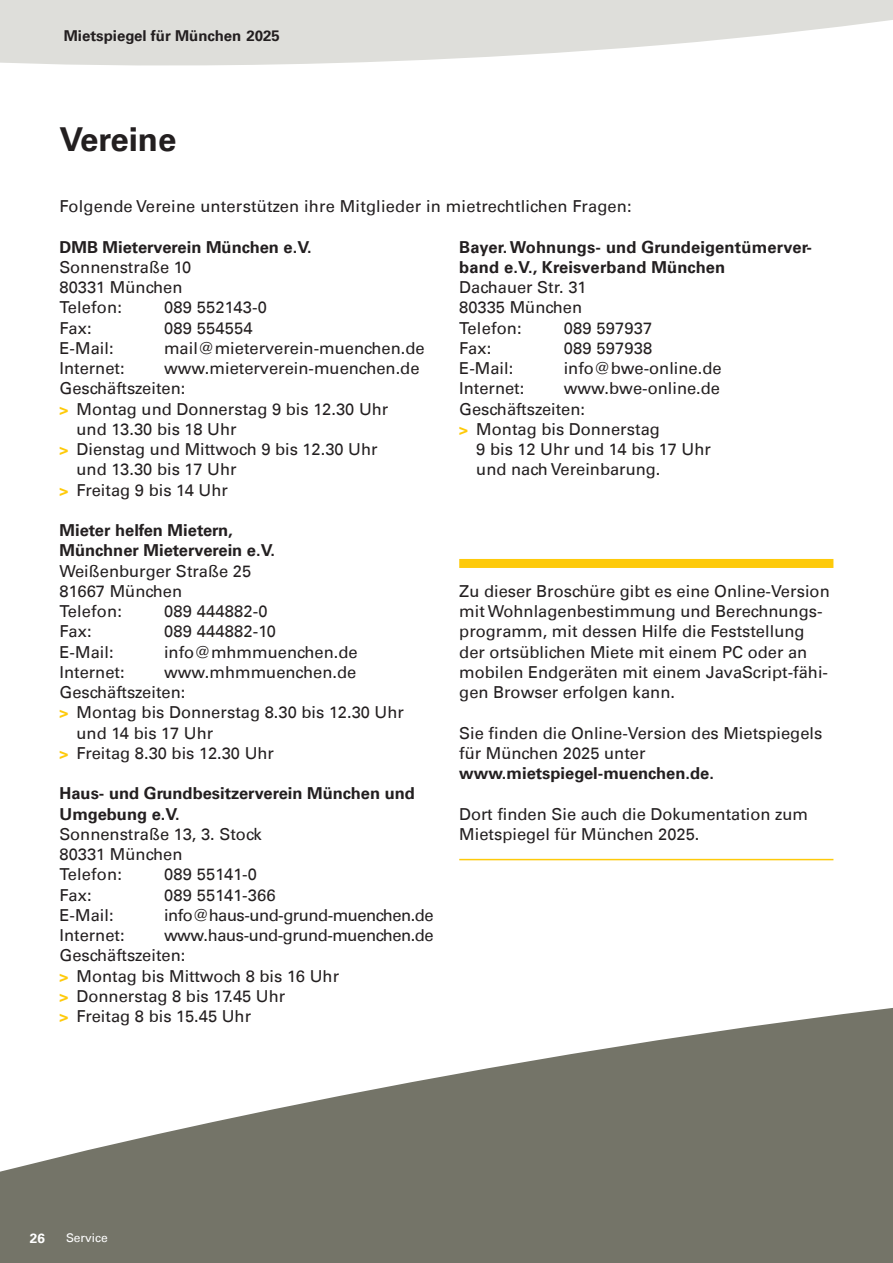
<style>
.page{position:relative;width:893px;height:1263px;background:#fff}
.page>*{position:absolute;margin:0;border:0;box-sizing:border-box;transform-origin:0 0}
.t1{font:700 33px "Univers LT";color:#231f20}
.t2{font:16.5px/20.2px "Univers LT";color:#231f20}
.t3{font:700 16.5px/20.2px "Univers LT";color:#231f20}
.t4{font:16.5px "Univers LT";letter-spacing:-.03em;color:#231f20}
.t5{font:700 15px "Univers LT";color:#231f20}
.t6{font:700 13.5px "Univers LT";color:#fff}
.t7{font:12px "Univers LT";color:#fff}
.s1{font-weight:700;font-size:15px;color:#feca0a}
</style>
<div class="page">
<svg style="left:0;top:1008px;width:893px;height:255px;fill:#747468"></svg>
<svg style="left:0;top:0;width:893px;height:66px;fill:#dededa"></svg>
<hr style="left:459px;top:859px;width:374px;height:1px;background:#feca0a">
<div style="left:459px;top:559px;width:374px;height:9px;background:#feca0a"></div>
<p class="t5" style="left:64px;top:27px;width:218px">Mietspiegel für München 2025</p>
<h1 class="t1" style="left:60px;top:120px;width:118px">Vereine</h1>
<p class="t2" style="left:60px;top:198px;width:574px">Folgende Vereine unterstützen ihre Mitglieder in mietrechtlichen Fragen:</p>
<p class="t3" style="left:60px;top:237px;width:254px">DMB Mieterverein München e.V.</p>
<p class="t2" style="left:60px;top:258px;width:133px">Sonnenstraße 10<br>80331 München<br>Telefon:</p>
<p class="t2" style="left:164px;top:299px;width:105px">089 552143-0</p>
<p class="t2" style="left:60px;top:319px;width:34px">Fax:</p>
<p class="t2" style="left:164px;top:319px;width:90px">089 554554</p>
<p class="t2" style="left:60px;top:339px;width:56px">E-Mail:</p>
<p class="t2" style="left:164px;top:339px;width:262px">mail@mieterverein-muenchen.de</p>
<p class="t2" style="left:60px;top:359px;width:67px">Internet:</p>
<p class="t2" style="left:164px;top:359px;width:257px">www.mieterverein-muenchen.de</p>
<p class="t2" style="left:60px;top:380px;width:127px">Geschäftszeiten:</p>
<p class="t2" style="left:60px;top:400px;width:330px"><span class="s1">&gt;</span> Montag und Donnerstag 9 bis 12.30 Uhr</p>
<p class="t2" style="left:77px;top:420px;width:161px">und 13.30 bis 18 Uhr</p>
<p class="t2" style="left:60px;top:441px;width:320px"><span class="s1">&gt;</span> Dienstag und Mittwoch 9 bis 12.30 Uhr</p>
<p class="t2" style="left:77px;top:461px;width:161px">und 13.30 bis 17 Uhr</p>
<p class="t2" style="left:60px;top:481px;width:170px"><span class="s1">&gt;</span> Freitag 9 bis 14 Uhr</p>
<p class="t3" style="left:60px;top:520px;width:217px">Mieter helfen Mietern,<br>Münchner Mieterverein e.V.</p>
<p class="t2" style="left:60px;top:562px;width:193px">Weißenburger Straße 25<br>81667 München<br>Telefon:</p>
<p class="t2" style="left:164px;top:603px;width:105px">089 444882-0</p>
<p class="t2" style="left:60px;top:623px;width:34px">Fax:</p>
<p class="t2" style="left:164px;top:623px;width:114px">089 444882-10</p>
<p class="t2" style="left:60px;top:643px;width:56px">E-Mail:</p>
<p class="t2" style="left:164px;top:643px;width:195px">info@mhmmuenchen.de</p>
<p class="t2" style="left:60px;top:663px;width:67px">Internet:</p>
<p class="t2" style="left:164px;top:663px;width:194px">www.mhmmuenchen.de</p>
<p class="t2" style="left:60px;top:683px;width:127px">Geschäftszeiten:</p>
<p class="t2" style="left:60px;top:704px;width:346px"><span class="s1">&gt;</span> Montag bis Donnerstag 8.30 bis 12.30 Uhr</p>
<p class="t2" style="left:77px;top:724px;width:138px">und 14 bis 17 Uhr</p>
<p class="t2" style="left:60px;top:744px;width:216px"><span class="s1">&gt;</span> Freitag 8.30 bis 12.30 Uhr</p>
<p class="t3" style="left:60px;top:783px;width:357px">Haus- und Grundbesitzerverein München und<br>Umgebung e.V.</p>
<p class="t2" style="left:60px;top:825px;width:204px">Sonnenstraße 13, 3. Stock<br>80331 München<br>Telefon:</p>
<p class="t2" style="left:164px;top:866px;width:95px">089 55141-0</p>
<p class="t2" style="left:60px;top:886px;width:34px">Fax:</p>
<p class="t2" style="left:164px;top:886px;width:113px">089 55141-366</p>
<p class="t2" style="left:60px;top:906px;width:56px">E-Mail:</p>
<p class="t4" style="left:164px;top:909px;width:271px">info@haus-und-grund-muenchen.de</p>
<p class="t2" style="left:60px;top:926px;width:67px">Internet:</p>
<p class="t2" style="left:60px;top:926px;width:376px;text-indent:104px">www.haus-und-grund-muenchen.de<br>Geschäftszeiten:<br><span class="s1">&gt;</span> Montag bis Mittwoch 8 bis 16 Uhr<br><span class="s1">&gt;</span> Donnerstag 8 bis 17.45 Uhr<br><span class="s1">&gt;</span> Freitag 8 bis 15.45 Uhr</p>
<p class="t3" style="left:459px;top:237px;width:354px">Bayer. Wohnungs- und Grundeigentümerver&shy;band e.V., Kreisverband München</p>
<p class="t2" style="left:459px;top:278px;width:129px">Dachauer Str. 31<br>80335 München<br>Telefon:</p>
<p class="t2" style="left:564px;top:319px;width:90px">089 597937</p>
<p class="t2" style="left:459px;top:339px;width:34px">Fax:</p>
<p class="t2" style="left:564px;top:339px;width:90px">089 597938</p>
<p class="t2" style="left:459px;top:359px;width:56px">E-Mail:</p>
<p class="t2" style="left:564px;top:359px;width:159px">info@bwe-online.de</p>
<p class="t2" style="left:459px;top:380px;width:67px">Internet:</p>
<p class="t2" style="left:459px;top:380px;width:262px;text-indent:104px">www.bwe-online.de<br>Geschäftszeiten:<br><span class="s1">&gt;</span> Montag bis Donnerstag</p>
<p class="t2" style="left:476px;top:441px;width:236px">9 bis 12 Uhr und 14 bis 17 Uhr und nach Vereinbarung.</p>
<p class="t2" style="left:459px;top:582px;width:372px">Zu dieser Broschüre gibt es eine Online-Version mit Wohnlagenbestimmung und Berechnungs&shy;programm, mit dessen Hilfe die Feststellung der ortsüblichen Miete mit einem PC oder an mobilen Endgeräten mit einem JavaScript-fähi&shy;gen Browser erfolgen kann.</p>
<p class="t2" style="left:459px;top:724px;width:365px">Sie finden die Online-Version des Mietspiegels für München 2025 unter</p>
<p class="t3" style="left:459px;top:763px;width:256px">www.mietspiegel-muenchen.de.</p>
<p class="t2" style="left:459px;top:805px;width:350px">Dort finden Sie auch die Dokumentation zum<br>Mietspiegel für München 2025.</p>
<p class="t6" style="left:30px;top:1230px;width:17px">26</p>
<p class="t7" style="left:66px;top:1233px;width:43px">Service</p>
</div>
